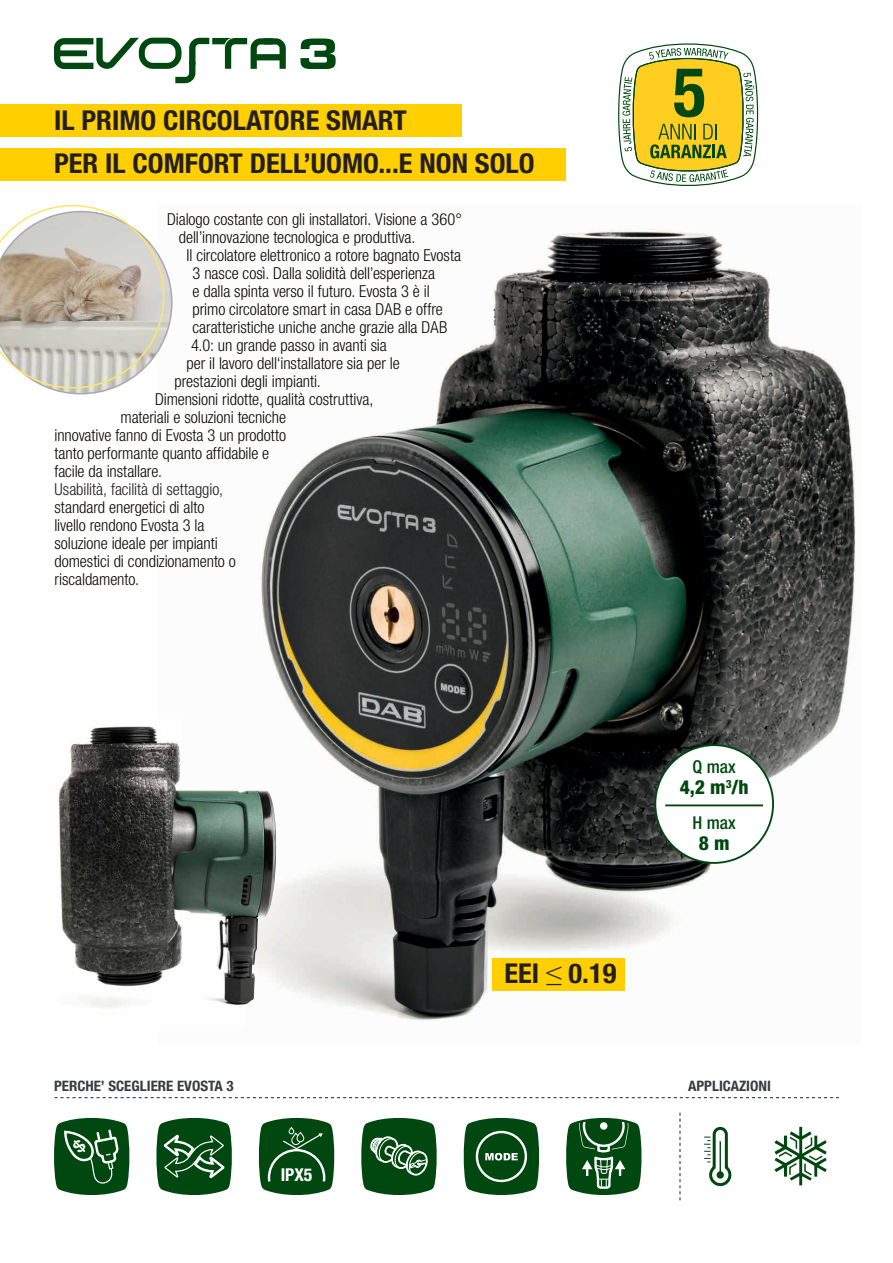
<style>
.page{position:relative;width:893px;height:1263px;background:#fff}
.page>*{position:absolute;margin:0;border:0;box-sizing:border-box;transform-origin:0 0}
.t1{font:700 condensed 27.3px/43.7px "Helvetica Neue LT";color:#231f20;scale:1.04 1}
.t2{font:800 condensed 19.5px "Helvetica Neue LT";color:#004710}
.t3{font:500 condensed 17.7px "Helvetica Neue LT";color:#004710}
.t4{font:700 condensed 17.7px "Helvetica Neue LT";color:#fff}
.t5{font:300 condensed 16.5px/18px "Helvetica Neue LT";letter-spacing:-.005em;color:#0c0a06}
.t6{font:300 condensed 16.5px "Helvetica Neue LT";letter-spacing:-.005em;color:#231f20}
.t7{font:700 condensed 14.4px "Helvetica Neue LT";color:#383b3f;scale:1.04 1}
</style>
<div class="page">
<svg style="left:618px;top:43px;width:141px;height:143px"></svg>
<img style="left:260px;top:229px;width:596px;height:659px">
<div style="left:0;top:104px;width:461px;height:33px;background:#ffcf00"></div>
<div style="left:0;top:148px;width:566px;height:33px;background:#ffcf00"></div>
<svg style="left:0;top:205px;width:173px;height:189px"></svg>
<svg style="left:54px;top:38px;width:232px;height:45px"></svg>
<svg style="left:300px;top:39px;width:36px;height:30px"></svg>
<img style="left:58px;top:718px;width:218px;height:170px">
<div style="left:655px;top:745px;width:118px;height:118px;background:#fff;border-radius:50%"></div>
<div style="left:654px;top:744px;width:120px;height:120px;border:2px solid #004710;border-radius:50%"></div>
<hr style="left:665px;top:804px;width:98px;height:2px;background:#004710">
<svg style="left:54px;top:888px;width:785px;height:312px"></svg>
<h1 class="t1" style="left:54px;top:98px;width:464px">IL PRIMO CIRCOLATORE SMART<br>PER IL COMFORT DELL’UOMO...E NON SOLO</h1>
<p class="t5" style="left:167px;top:210px;width:297px">Dialogo costante con gli installatori. Visione a 360°</p>
<p class="t5" style="left:179px;top:228px;width:238px">dell’innovazione tecnologica e produttiva.</p>
<p class="t5" style="left:186px;top:246px;width:276px">Il circolatore elettronico a rotore bagnato Evosta</p>
<p class="t5" style="left:192px;top:264px;width:244px">3 nasce così. Dalla solidità dell’esperienza</p>
<p class="t5" style="left:192px;top:282px;width:239px">e dalla spinta verso il futuro. Evosta 3 è il</p>
<p class="t5" style="left:192px;top:300px;width:252px">primo circolatore smart in casa DAB e offre</p>
<p class="t5" style="left:192px;top:318px;width:256px">caratteristiche uniche anche grazie alla DAB</p>
<p class="t5" style="left:191px;top:336px;width:197px">4.0: un grande passo in avanti sia</p>
<p class="t5" style="left:186px;top:354px;width:215px">per il lavoro dell‘installatore sia per le</p>
<p class="t5" style="left:174px;top:372px;width:148px">prestazioni degli impianti.</p>
<p class="t5" style="left:155px;top:390px;width:220px">Dimensioni ridotte, qualità costruttiva,</p>
<p class="t5" style="left:120px;top:408px;width:167px">materiali e soluzioni tecniche</p>
<p class="t5" style="left:54px;top:426px;width:233px">innovative fanno di Evosta 3 un prodotto</p>
<p class="t5" style="left:54px;top:444px;width:216px">tanto performante quanto affidabile e</p>
<p class="t5" style="left:54px;top:462px;width:109px">facile da installare.</p>
<p class="t6" style="left:54px;top:480px;width:170px">Usabilità, facilità di settaggio,</p>
<p class="t5" style="left:54px;top:498px;width:183px">standard energetici di alto livello rendono Evosta 3 la soluzione ideale per impianti domestici di condizionamento o riscaldamento.</p>
<p class="t7" style="left:54px;top:1077px;width:174px">PERCHE’ SCEGLIERE EVOSTA 3</p>
<p class="t4" style="left:281px;top:1164px;width:33px">IPX5</p>
<h1 class="t1" style="left:504px;top:951px;width:109px">EEI ≤ 0.19</h1>
<p class="t3" style="left:693px;top:756px;width:45px">Q max</p>
<p class="t2" style="left:680px;top:775px;width:70px">4,2 m<sup>3</sup>/h</p>
<p class="t3" style="left:693px;top:812px;width:45px">H max</p>
<p class="t2" style="left:699px;top:831px;width:32px">8 m</p>
<p class="t7" style="left:688px;top:1077px;width:81px">APPLICAZIONI</p>
</div>
